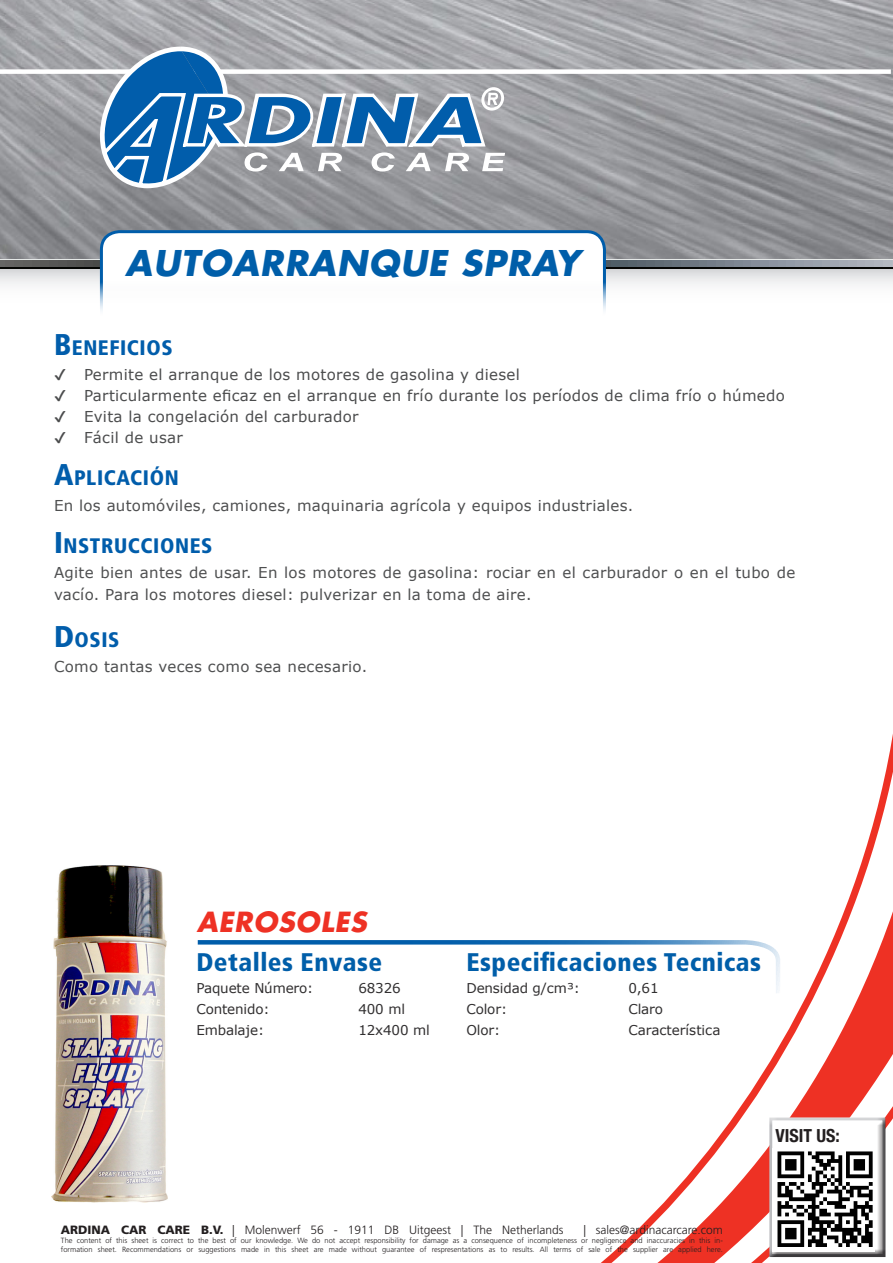
<style>
.page{position:relative;width:893px;height:1263px;background:#fff}
.page>*{position:absolute;margin:0;border:0;box-sizing:border-box;transform-origin:0 0}
.t1{font:italic 700 34.5px "Futura";letter-spacing:.03em;color:#005ea9}
.t2{font:italic 700 27px "Futura";letter-spacing:.03em;color:#ee3124}
.t3{font:900 condensed 25.5px "Frutiger LT Std";letter-spacing:.02em;color:#005ea9}
.t4{font:900 condensed 21px "Frutiger LT Std";letter-spacing:.03em;color:#015dab}
.t5{font:700 condensed 18px "Helvetica Neue LT Com";color:#231f20}
.t6{font:15px/22.5px "Verdana";letter-spacing:.02em;color:#4e4f50}
.t7{font:15px "Verdana";letter-spacing:.02em;color:#4b4c4d}
.t8{font:13.5px "Verdana";letter-spacing:-.01em;color:#312f30}
.t9{font:300 12px "Frutiger LT Std";color:#231f20}
.t10{font:300 7.5px/9px "Frutiger LT Std";color:#231f20}
.s1{font-size:30px}
.s2{font-family:"Meiryo UI"}
.s3{font-weight:900}
</style>
<div class="page">
<img style="left:0;top:0;width:893px;height:259px">
<div style="left:0;top:69px;width:891px;height:5px;background:#fff"></div>
<svg style="left:0;top:268px;width:893px;height:26px"></svg>
<svg style="left:95px;top:44px;width:410px;height:147px;background:#839db5"></svg>
<div style="left:0;top:262px;width:893px;height:6px;background:#040503"></div>
<svg style="left:0;top:259px;width:893px;height:2px"></svg>
<svg style="left:0;top:261px;width:893px;height:6px;background:#767d84"></svg>
<div style="left:101px;top:232px;width:503px;height:134px;background:#fff;border-radius:18px"></div>
<div style="left:100px;top:230px;width:506px;height:138px;border:3px solid #005daa;border-radius:18px"></div>
<svg style="left:601px;top:734px;width:292px;height:529px"></svg>
<img style="left:52px;top:865px;width:115px;height:337px">
<svg style="left:197px;top:938px;width:585px;height:57px"></svg>
<div style="left:769px;top:1117px;width:117px;height:140px;background:#231f20;opacity:.75"></div>
<img style="left:773px;top:1148px;width:102px;height:103px">
<p class="t1" style="left:125px;top:239px;width:456px">AUTOARRANQUE SPRAY</p>
<p class="t4" style="left:54px;top:335px;width:120px"><span class="s1">B</span>ENEFICIOS</p>
<p class="t7" style="left:54px;top:364px;width:467px"><span class="s2">✔</span> Permite el arranque de los motores de gasolina y diesel</p>
<p class="t7" style="left:54px;top:385px;width:732px"><span class="s2">✔</span> Particularmente eficaz en el arranque en frío durante los períodos de clima frío o húmedo</p>
<p class="t7" style="left:54px;top:406px;width:306px"><span class="s2">✔</span> Evita la congelación del carburador</p>
<p class="t7" style="left:54px;top:427px;width:130px"><span class="s2">✔</span> Fácil de usar</p>
<p class="t4" style="left:54px;top:465px;width:126px"><span class="s1">A</span>PLICACIÓN</p>
<p class="t6" style="left:54px;top:494px;width:581px">En los automóviles, camiones, maquinaria agrícola y equipos industriales.</p>
<p class="t4" style="left:54px;top:533px;width:160px"><span class="s1">I</span> NSTRUCCIONES</p>
<p class="t6" style="left:54px;top:561px;width:743px">Agite bien antes de usar. En los motores de gasolina: rociar en el carburador o en el tubo de vacío. Para los motores diesel: pulverizar en la toma de aire.</p>
<p class="t4" style="left:54px;top:627px;width:67px"><span class="s1">D</span>OSIS</p>
<p class="t6" style="left:54px;top:655px;width:315px">Como tantas veces como sea necesario.</p>
<p class="t2" style="left:197px;top:903px;width:172px">AEROSOLES</p>
<p class="t3" style="left:196px;top:946px;width:187px">Detalles Envase</p>
<p class="t3" style="left:466px;top:946px;width:296px">Especificaciones Tecnicas</p>
<p class="t8" style="left:196px;top:979px;width:119px">Paquete Número:</p>
<p class="t8" style="left:358px;top:979px;width:44px">68326</p>
<p class="t8" style="left:466px;top:979px;width:115px">Densidad g/cm³:</p>
<p class="t8" style="left:628px;top:979px;width:32px">0,61</p>
<p class="t8" style="left:196px;top:1000px;width:75px">Contenido:</p>
<p class="t8" style="left:358px;top:1000px;width:48px">400 ml</p>
<p class="t8" style="left:466px;top:1000px;width:42px">Color:</p>
<p class="t8" style="left:628px;top:1000px;width:36px">Claro</p>
<p class="t8" style="left:196px;top:1021px;width:69px">Embalaje:</p>
<p class="t8" style="left:358px;top:1021px;width:73px">12x400 ml</p>
<p class="t8" style="left:466px;top:1021px;width:35px">Olor:</p>
<p class="t8" style="left:628px;top:1021px;width:94px">Característica</p>
<p class="t9" style="left:61px;top:1223px;width:504px"><span class="s3">ARDINA CAR CARE B.V.</span> | Molenwerf 56 - 1911 DB Uitgeest | The Netherlands</p>
<p class="t9" style="left:583px;top:1223px;width:141px">| sales@ardinacarcare.com</p>
<p class="t10" style="left:61px;top:1236px;width:663px">The content of this sheet is correct to the best of our knowledge. We do not accept responsibility for damage as a consequence of incompleteness or negligence and inaccuracies in this in&shy;formation sheet. Recommendations or suggestions made in this sheet are made without guarantee of respresentations as to results. All terms of sale of the supplier are applied here.</p>
<p class="t5" style="left:775px;top:1125px;width:66px">VISIT US:</p>
</div>
